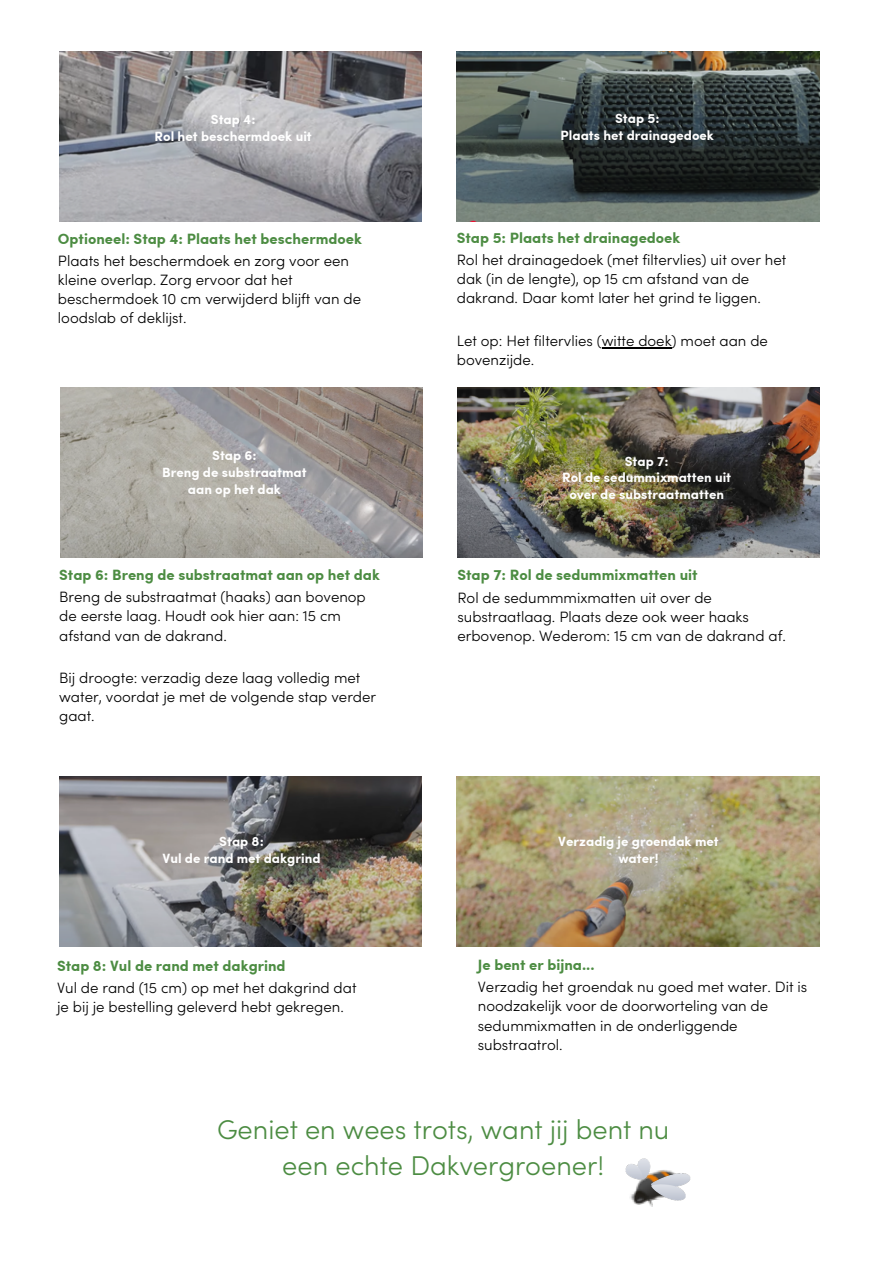
<style>
.page{position:relative;width:894px;height:1264px;background:#fff}
.page>*{position:absolute;margin:0;border:0;box-sizing:border-box;transform-origin:0 0}
.t1{font:300 27.15px/36px "Sofia Pro";color:#4c8c42;text-align:center}
.t2{font:300 15px/19.2px "Sofia Pro";color:#000}
.t3{font:700 15px "Sofia Pro";color:#4c8c42}
.t4{font:700 13.5px/16.8px "Sofia Pro";color:#fff;text-align:center}
</style>
<div class="page">
<img style="left:625px;top:1158px;width:66px;height:49px">
<svg style="left:628px;top:1190px;width:24px;height:16px"></svg>
<img style="left:60px;top:387px;width:362px;height:170px">
<img style="left:457px;top:387px;width:362px;height:170px">
<img style="left:59px;top:777px;width:362px;height:169px">
<img style="left:456px;top:777px;width:363px;height:169px">
<img style="left:456px;top:51px;width:362px;height:170px">
<img style="left:59px;top:51px;width:362px;height:170px">
<hr style="left:601px;top:347px;width:70px;height:1px;background:#000">
<h1 class="t4" style="left:155px;top:110px;width:159px">Stap 4:<br>Rol het beschermdoek uit</h1>
<p class="t4" style="left:560px;top:109px;width:155px">Stap 5:<br>Plaats het drainagedoek</p>
<h3 class="t3" style="left:58px;top:227px;width:305px">Optioneel: Stap 4: Plaats het beschermdoek</h3>
<h2 class="t3" style="left:456px;top:226px;width:225px">Stap 5: Plaats het drainagedoek</h2>
<h2 class="t2" style="left:58px;top:252px;width:304px">Plaats het beschermdoek en zorg voor een kleine overlap. Zorg ervoor dat het beschermdoek 10 cm verwijderd blijft van de loodslab of deklijst.</h2>
<h3 class="t2" style="left:456px;top:252px;width:331px">Rol het drainagedoek (met filtervlies) uit over het dak (in de lengte), op 15 cm afstand van de dakrand. Daar komt later het grind te liggen.</h3>
<p class="t2" style="left:456px;top:333px;width:312px">Let op: Het filtervlies (witte doek) moet aan de bovenzijde.</p>
<h3 class="t4" style="left:162px;top:446px;width:146px">Stap 6:<br>Breng de substraatmat aan op het dak</h3>
<p class="t4" style="left:562px;top:451px;width:170px">Stap 7:<br>Rol de sedummixmatten uit over de substraatmatten</p>
<h3 class="t3" style="left:59px;top:563px;width:322px">Stap 6: Breng de substraatmat aan op het dak</h3>
<h3 class="t2" style="left:59px;top:589px;width:308px">Breng de substraatmat (haaks) aan bovenop de eerste laag. Houdt ook hier aan: 15 cm afstand van de dakrand.</h3>
<h3 class="t2" style="left:59px;top:669px;width:318px">Bij droogte: verzadig deze laag volledig met water, voordat je met de volgende stap verder gaat.</h3>
<h2 class="t3" style="left:457px;top:563px;width:242px">Stap 7: Rol de sedummixmatten uit</h2>
<p class="t2" style="left:457px;top:589px;width:330px">Rol de sedummmixmatten uit over de substraatlaag. Plaats deze ook weer haaks erbovenop. Wederom: 15 cm van de dakrand af.</p>
<h2 class="t4" style="left:162px;top:832px;width:159px">Stap 8:<br>Vul de rand met dakgrind</h2>
<h2 class="t4" style="left:558px;top:832px;width:162px">Verzadig je groendak met water!</h2>
<h2 class="t3" style="left:57px;top:953px;width:230px">Stap 8: Vul de rand met dakgrind</h2>
<h2 class="t2" style="left:57px;top:979px;width:301px">Vul de rand (15 cm) op met het dakgrind dat je bij je bestelling geleverd hebt gekregen.</h2>
<p class="t3" style="left:477px;top:953px;width:118px">Je bent er bijna...</p>
<h3 class="t2" style="left:477px;top:978px;width:331px">Verzadig het groendak nu goed met water. Dit is noodzakelijk voor de doorworteling van de sedummixmatten in de onderliggende substraatrol.</h3>
<h2 class="t1" style="left:217px;top:1114px;width:453px">Geniet en wees trots, want jij bent nu een echte Dakvergroener!</h2>
</div>
